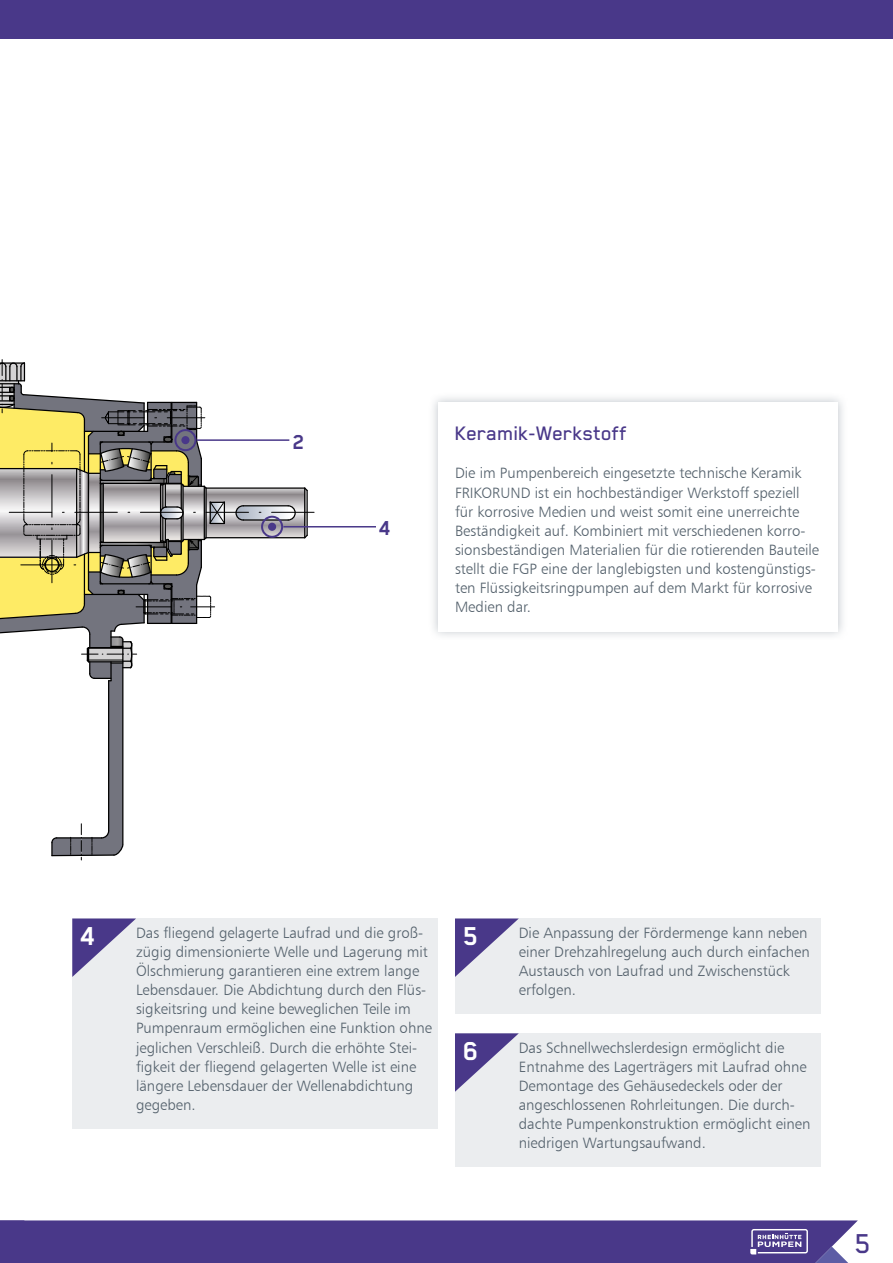
<style>
.page{position:relative;width:893px;height:1263px;background:#fff}
.page>*{position:absolute;margin:0;border:0;box-sizing:border-box;transform-origin:0 0}
.t1{font:500 31.5px "Blender Pro";color:#493889}
.t2{font:700 30px "Blender Pro";color:#fff}
.t3{font:700 23.4px "Blender Pro";color:#493889}
.t4{font:500 22.5px "Blender Pro";color:#493889}
.t5{font:15px/19.2px "Humanist 777 BT Light B";color:#54616c}
</style>
<div class="page">
<div style="left:0;top:0;width:893px;height:38px;background:#493889"></div>
<div style="left:0;top:1220px;width:858px;height:43px;background:#493889"></div>
<svg style="left:0;top:360px;width:319px;height:500px"></svg>
<div style="left:428px;top:392px;width:419px;height:249px;background:#afb6bd;opacity:.75"></div>
<div style="left:438px;top:402px;width:400px;height:229px;background:#fff"></div>
<div style="left:455px;top:918px;width:366px;height:96px;background:#ebedef"></div>
<div style="left:455px;top:1033px;width:366px;height:134px;background:#ebedef"></div>
<div style="left:72px;top:918px;width:366px;height:211px;background:#ebedef"></div>
<svg style="left:455px;top:918px;width:64px;height:59px"></svg>
<svg style="left:455px;top:1033px;width:64px;height:59px"></svg>
<svg style="left:72px;top:918px;width:64px;height:59px"></svg>
<div style="left:174px;top:429px;width:22px;height:22px;border:2px solid #493889;border-radius:50%"></div>
<div style="left:181px;top:436px;width:9px;height:8px;background:#493889;border-radius:50%"></div>
<hr style="left:197px;top:439px;width:92px;height:2px;background:#493889">
<div style="left:261px;top:516px;width:22px;height:22px;border:2px solid #493889;border-radius:50%"></div>
<div style="left:268px;top:523px;width:8px;height:8px;background:#493889;border-radius:50%"></div>
<hr style="left:283px;top:526px;width:93px;height:1px;background:#493889">
<h3 class="t3" style="left:293px;top:429px;width:14px">2</h3>
<h3 class="t3" style="left:379px;top:516px;width:14px">4</h3>
<h3 class="t4" style="left:455px;top:421px;width:174px">Keramik-Werkstoff</h3>
<p class="t5" style="left:455px;top:463px;width:366px">Die im Pumpenbereich eingesetzte technische Keramik FRIKORUND ist ein hochbeständiger Werkstoff speziell für korrosive Medien und weist somit eine unerreichte Beständigkeit auf. Kombiniert mit verschiedenen korro&shy;sionsbeständigen Materialien für die rotierenden Bauteile stellt die FGP eine der langlebigsten und kostengünstigs&shy;ten Flüssigkeitsringpumpen auf dem Markt für korrosive Medien dar.</p>
<p class="t5" style="left:136px;top:923px;width:297px">Das fliegend gelagerte Laufrad und die groß&shy;zügig dimensionierte Welle und Lagerung mit Ölschmierung garantieren eine extrem lange Lebensdauer. Die Abdichtung durch den Flüs&shy;sigkeitsring und keine beweglichen Teile im Pumpenraum ermöglichen eine Funktion ohne jeglichen Verschleiß. Durch die erhöhte Stei&shy;figkeit der fliegend gelagerten Welle ist eine längere Lebensdauer der Wellenabdichtung gegeben.</p>
<h2 class="t2" style="left:80px;top:920px;width:17px">4</h2>
<p class="t5" style="left:519px;top:923px;width:292px">Die Anpassung der Fördermenge kann neben einer Drehzahlregelung auch durch einfachen Austausch von Laufrad und Zwischenstück erfolgen.</p>
<h2 class="t2" style="left:463px;top:920px;width:17px">5</h2>
<p class="t5" style="left:519px;top:1037px;width:293px">Das Schnellwechslerdesign ermöglicht die Entnahme des Lagerträgers mit Laufrad ohne Demontage des Gehäusedeckels oder der angeschlossenen Rohrleitungen. Die durch&shy;dachte Pumpenkonstruktion ermöglicht einen niedrigen Wartungsaufwand.</p>
<h2 class="t2" style="left:463px;top:1035px;width:17px">6</h2>
<h1 class="t1" style="left:855px;top:1226px;width:18px">5</h1>
</div>
